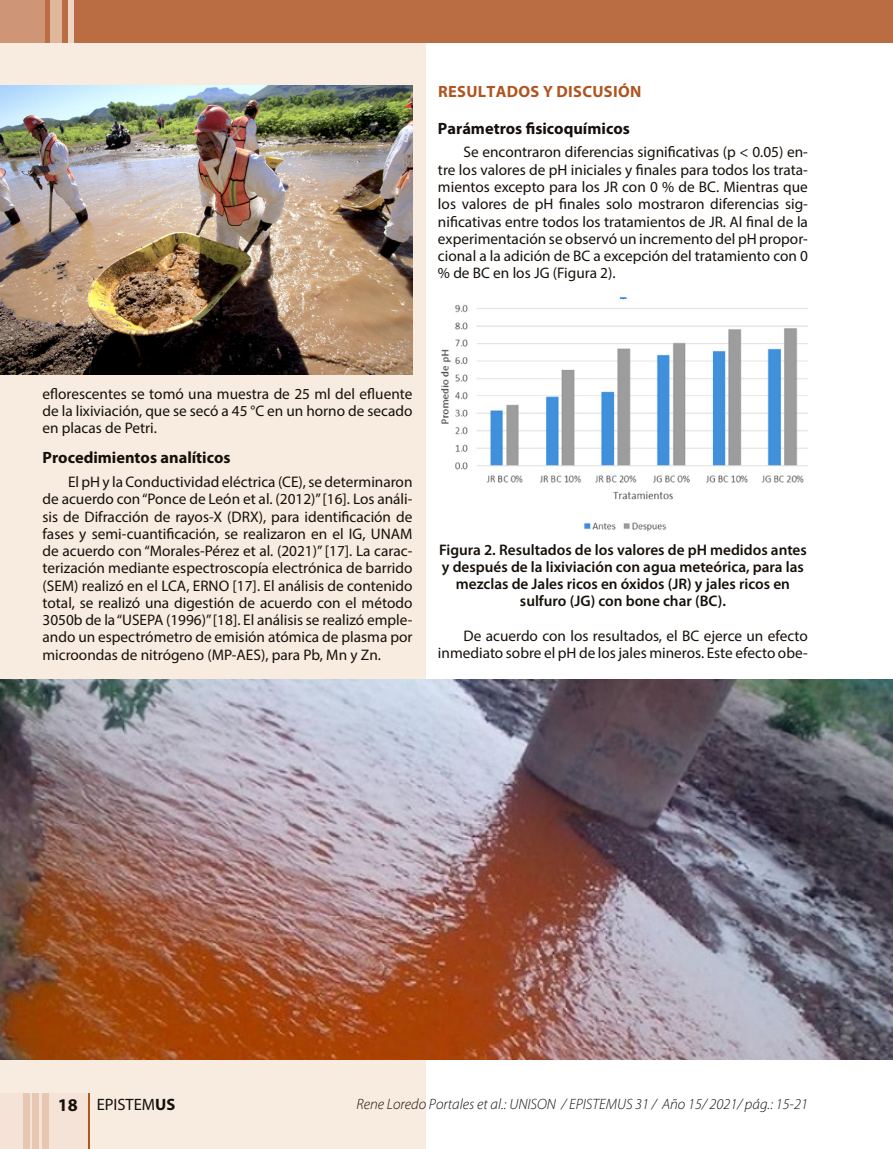
<style>
.page{position:relative;width:893px;height:1149px;background:#fff}
.page>*{position:absolute;margin:0;border:0;box-sizing:border-box;transform-origin:0 0}
.t1{font:16.5px "Myriad Pro";color:#16100a}
.t2{font:700 16.35px "Myriad Pro";color:#16100a}
.t3{font:700 16.35px "Myriad Pro";letter-spacing:.02em;color:#af5520}
.t4{font:15.3px/17.2px "Myriad Pro";color:#16100a;text-align:justify}
.t5{font:600 15.3px/17.2px "Myriad Pro";color:#16100a;text-align:center}
.t6{font:italic 300 15px "Myriad Pro";color:#16100a}
.s1{font-weight:700;font-size:18px}
.s2{font-weight:700}
</style>
<div class="page">
<div style="left:0;top:0;width:425px;height:1148px;background:#f8ece1"></div>
<div style="left:0;top:0;width:893px;height:43px;background:#ba6d43"></div>
<div style="left:0;top:0;width:44px;height:43px;background:#ce9676"></div>
<div style="left:50px;top:0;width:12px;height:43px;background:#dfb79d"></div>
<div style="left:68px;top:0;width:6px;height:43px;background:#eed6c4"></div>
<img style="left:0;top:85px;width:412px;height:289px">
<img style="left:0;top:679px;width:893px;height:380px">
<img style="left:440px;top:297px;width:368px;height:235px">
<div style="left:0;top:1092px;width:89px;height:56px;background:#f4e3d6"></div>
<div style="left:23px;top:1092px;width:6px;height:56px;background:#e7c7b1"></div>
<div style="left:32px;top:1092px;width:7px;height:56px;background:#e7c7b1"></div>
<div style="left:42px;top:1092px;width:6px;height:56px;background:#e7c7b1"></div>
<hr style="left:88px;top:1092px;width:1px;height:56px;background:#af5520">
<p class="t3" style="left:438px;top:81px;width:205px">RESULTADOS Y DISCUSIÓN</p>
<p class="t2" style="left:438px;top:118px;width:193px">Parámetros fisicoquímicos</p>
<p class="t4" style="left:438px;top:143px;width:371px;text-indent:26px">Se encontraron diferencias significativas (p &lt; 0.05) en&shy;tre los valores de pH iniciales y finales para todos los trata&shy;mientos excepto para los JR con 0 % de BC. Mientras que los valores de pH finales solo mostraron diferencias sig&shy;nificativas entre todos los tratamientos de JR. Al final de la experimentación se observó un incremento del pH propor&shy;cional a la adición de BC a excepción del tratamiento con 0 % de BC en los JG (Figura 2).</p>
<p class="t4" style="left:43px;top:384px;width:371px">eflorescentes se tomó una muestra de 25 ml del efluente de la lixiviación, que se secó a 45 °C en un horno de secado en placas de Petri.</p>
<p class="t2" style="left:43px;top:447px;width:190px">Procedimientos analíticos</p>
<p class="t4" style="left:43px;top:473px;width:371px;text-indent:26px">El pH y la Conductividad eléctrica (CE), se determinaron de acuerdo con “Ponce de León et al. (2012)” [16]. Los análi&shy;sis de Difracción de rayos-X (DRX), para identificación de fases y semi-cuantificación, se realizaron en el IG, UNAM de acuerdo con “Morales-Pérez et al. (2021)” [17]. La carac&shy;terización mediante espectroscopía electrónica de barrido (SEM) realizó en el LCA, ERNO [17]. El análisis de contenido total, se realizó una digestión de acuerdo con el método 3050b de la “USEPA (1996)” [18]. El análisis se realizó emple&shy;ando un espectrómetro de emisión atómica de plasma por microondas de nitrógeno (MP-AES), para Pb, Mn y Zn.</p>
<p class="t5" style="left:439px;top:540px;width:369px">Figura 2. Resultados de los valores de pH medidos antes y después de la lixiviación con agua meteórica, para las mezclas de Jales ricos en óxidos (JR) y jales ricos en sulfuro (JG) con bone char (BC).</p>
<p class="t4" style="left:438px;top:626px;width:371px;text-align:right">De acuerdo con los resultados, el BC ejerce un efecto inmediato sobre el pH de los jales mineros. Este efecto obe-</p>
<p class="t1" style="left:58px;top:1093px;width:119px"><span class="s1">18</span> EPISTEM<span class="s2">US</span></p>
<p class="t6" style="left:356px;top:1094px;width:453px">Rene Loredo Portales et al.: UNISON / EPISTEMUS 31 / Año 15/ 2021/ pág.: 15-21</p>
</div>
